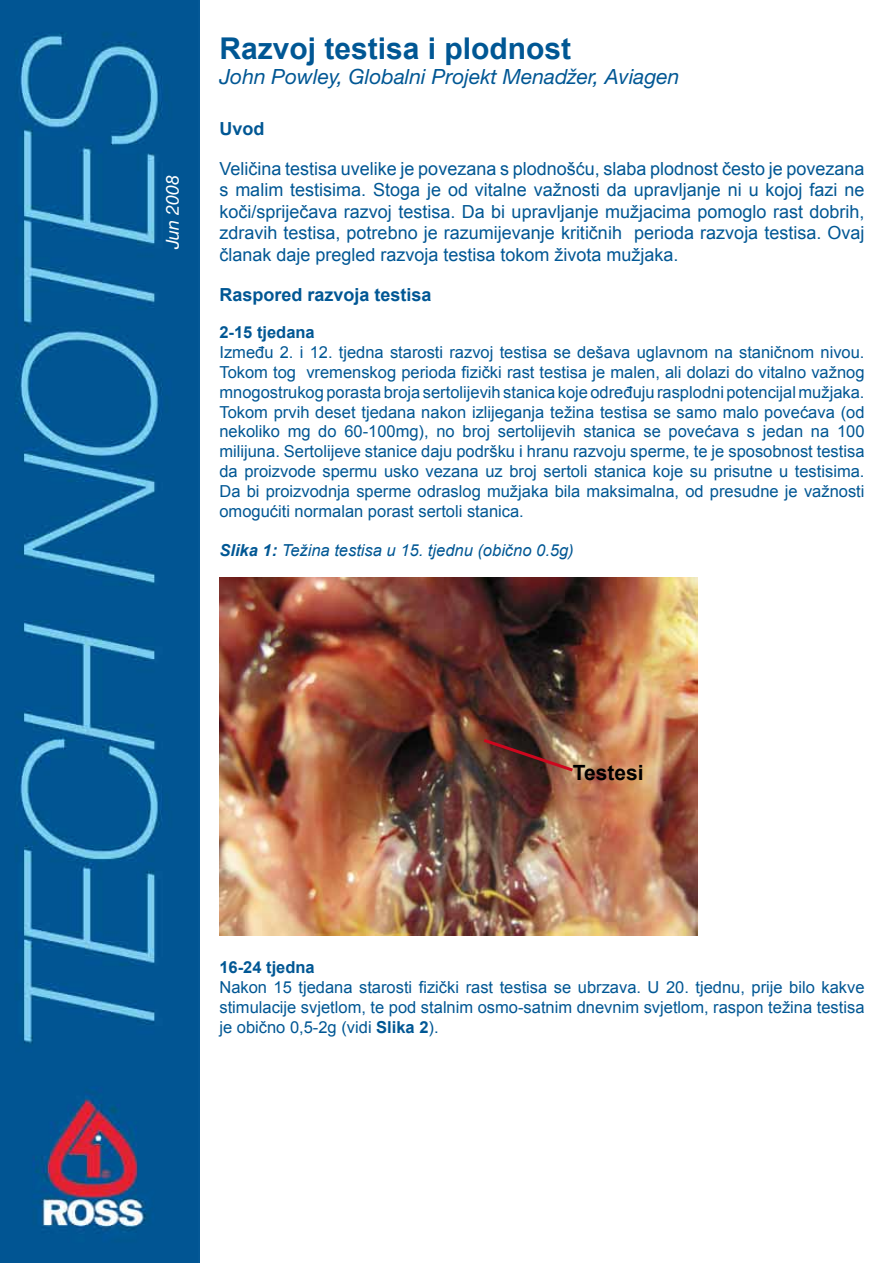
<style>
.page{position:relative;width:893px;height:1263px;background:#fff}
.page>*{position:absolute;margin:0;border:0;box-sizing:border-box;transform-origin:0 0}
.t1{font:700 30px "Arial";color:#005794}
.t2{font:italic 21px "Helvetica Neue";color:#005794}
.t3{font:700 21px "Arial";color:#000}
.t4{font:18px/21.6px "Arial";color:#005794;text-align:justify}
.t5{font:700 18px "Arial";color:#005794}
.t6{font:italic 18px "Helvetica Neue";color:#fff}
.t7{font:16.5px/19.8px "Arial";color:#005794;text-align:justify}
.t8{font:italic 16.5px "Arial";color:#005794}
.t9{font:700 16.5px "Arial";color:#005794}
.s1{font-weight:700}
</style>
<div class="page">
<img style="left:0;top:0;width:199px;height:1263px">
<img style="left:219px;top:577px;width:479px;height:359px">
<img style="left:480px;top:736px;width:96px;height:38px">
<p class="t6" style="left:162px;top:249px;width:76px;rotate:-90deg">Jun 2008</p>
<h1 class="t1" style="left:219px;top:28px;width:353px">Razvoj testisa i plodnost</h1>
<p class="t2" style="left:219px;top:64px;width:462px">John Powley, Globalni Projekt Menadžer, Aviagen</p>
<p class="t5" style="left:219px;top:117px;width:46px">Uvod</p>
<p class="t4" style="left:219px;top:158px;width:647px">Veličina testisa uvelike je povezana s plodnošću, slaba plodnost često je povezana s malim testisima. Stoga je od vitalne važnosti da upravljanje ni u kojoj fazi ne koči/spriječava razvoj testisa. Da bi upravljanje mužjacima pomoglo rast dobrih, zdravih testisa, potrebno je razumijevanje kritičnih perioda razvoja testisa. Ovaj članak daje pregled razvoja testisa tokom života mužjaka.</p>
<p class="t5" style="left:219px;top:282px;width:214px">Raspored razvoja testisa</p>
<p class="t9" style="left:219px;top:322px;width:97px">2-15 tjedana</p>
<p class="t7" style="left:219px;top:343px;width:647px">Između 2. i 12. tjedna starosti razvoj testisa se dešava uglavnom na staničnom nivou.<br>Tokom tog vremenskog perioda fizički rast testisa je malen, ali dolazi do vitalno važnog mnogostrukog porasta broja sertolijevih stanica koje određuju rasplodni potencijal mužjaka.<br>Tokom prvih deset tjedana nakon izlijeganja težina testisa se samo malo povećava (od nekoliko mg do 60-100mg), no broj sertolijevih stanica se povećava s jedan na 100 milijuna. Sertolijeve stanice daju podršku i hranu razvoju sperme, te je sposobnost testisa da proizvode spermu usko vezana uz broj sertoli stanica koje su prisutne u testisima.<br>Da bi proizvodnja sperme odraslog mužjaka bila maksimalna, od presudne je važnosti omogućiti normalan porast sertoli stanica.</p>
<p class="t8" style="left:219px;top:540px;width:356px"><span class="s1">Slika 1:</span> Težina testisa u 15. tjednu (obično 0.5g)</p>
<p class="t3" style="left:573px;top:758px;width:72px">Testesi</p>
<p class="t9" style="left:219px;top:957px;width:97px">16-24 tjedna</p>
<p class="t7" style="left:219px;top:978px;width:647px">Nakon 15 tjedana starosti fizički rast testisa se ubrzava. U 20. tjednu, prije bilo kakve stimulacije svjetlom, te pod stalnim osmo-satnim dnevnim svjetlom, raspon težina testisa je obično 0,5-2g (vidi <span class="s1">Slika 2</span>).</p>
</div>
